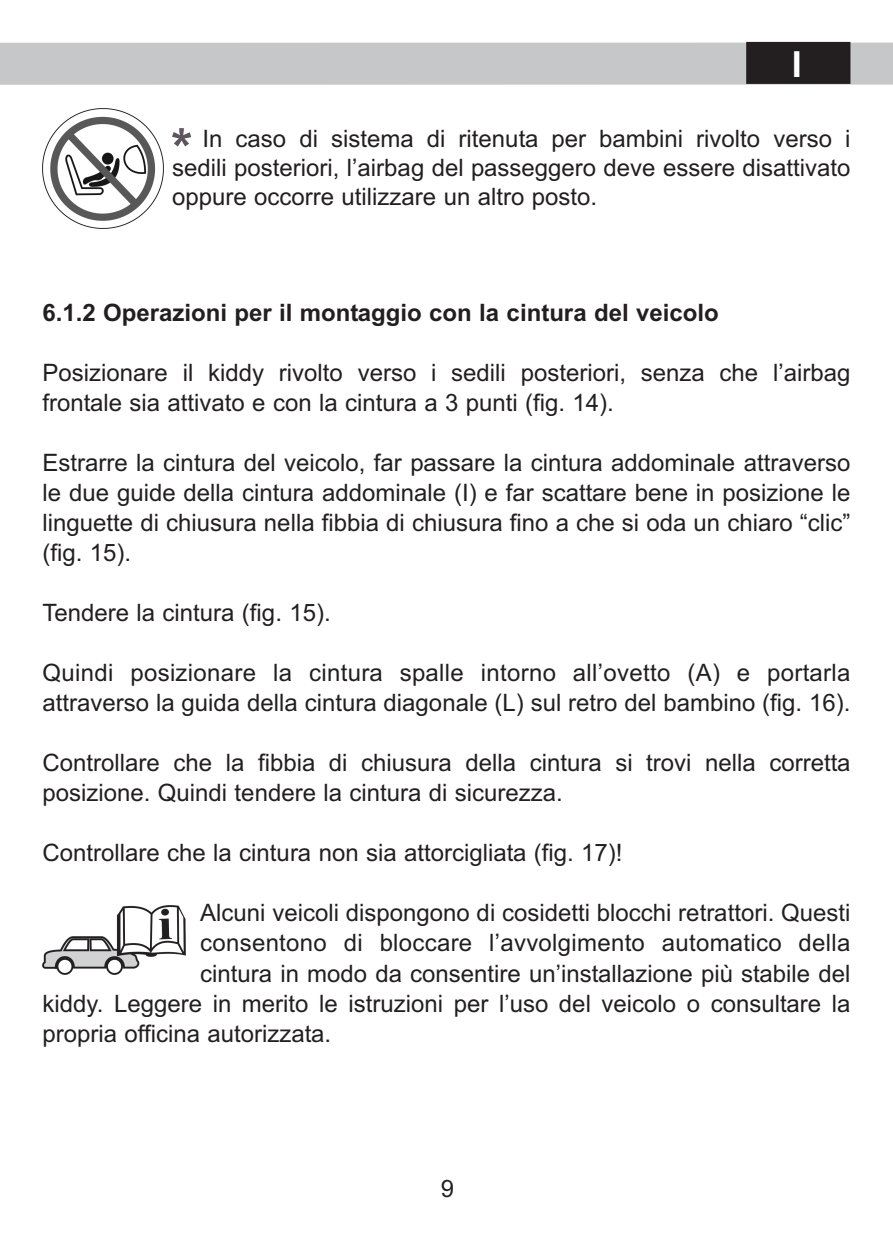
<style>
.page{position:relative;width:893px;height:1259px;background:#fff}
.page>*{position:absolute;margin:0;border:0;box-sizing:border-box;transform-origin:0 0}
.t1{font:700 54px "Arial";color:#5f555e}
.t2{font:700 36px "Arial";color:#fff}
.t3{font:24px/30px "Arial";color:#231f20}
.t4{font:700 24px "Arial";color:#231f20}
</style>
<div class="page">
<div style="left:0;top:43px;width:893px;height:42px;background:#c6c7c9"></div>
<div style="left:746px;top:42px;width:104px;height:42px;background:#231f20"></div>
<img style="left:43px;top:108px;width:120px;height:121px">
<img style="left:43px;top:905px;width:142px;height:69px">
<h2 class="t2" style="left:792px;top:43px;width:12px">I</h2>
<h1 class="t1" style="left:171px;top:117px;width:23px">*</h1>
<p class="t3" style="left:172px;top:125px;width:680px;line-height:28.8px;text-align:justify;text-indent:30px">In caso di sistema di ritenuta per bambini rivolto verso i sedili posteriori, l’airbag del passeggero deve essere disattivato oppure occorre utilizzare un altro posto.</p>
<p class="t4" style="left:43px;top:299px;width:678px">6.1.2 Operazioni per il montaggio con la cintura del veicolo</p>
<p class="t3" style="left:43px;top:358px;width:809px">Posizionare il kiddy rivolto verso i sedili posteriori, senza che l’airbag frontale sia attivato e con la cintura a 3 punti (fig. 14).</p>
<p class="t3" style="left:43px;top:448px;width:809px;text-align:justify">Estrarre la cintura del veicolo, far passare la cintura addominale attraverso le due guide della cintura addominale (I) e far scattare bene in posizione le linguette di chiusura nella fibbia di chiusura fino a che si oda un chiaro “clic” (fig. 15).</p>
<p class="t3" style="left:43px;top:598px;width:290px">Tendere la cintura (fig. 15).</p>
<p class="t3" style="left:43px;top:658px;width:809px">Quindi posizionare la cintura spalle intorno all’ovetto (A) e portarla attraverso la guida della cintura diagonale (L) sul retro del bambino (fig. 16).</p>
<p class="t3" style="left:43px;top:748px;width:809px">Controllare che la fibbia di chiusura della cintura si trovi nella corretta posizione. Quindi tendere la cintura di sicurezza.</p>
<p class="t3" style="left:43px;top:838px;width:581px">Controllare che la cintura non sia attorcigliata (fig. 17)!</p>
<p class="t3" style="left:200px;top:898px;width:652px">Alcuni veicoli dispongono di cosidetti blocchi retrattori. Questi</p>
<p class="t3" style="left:200px;top:928px;width:652px">consentono di bloccare l’avvolgimento automatico della</p>
<p class="t3" style="left:200px;top:958px;width:652px">cintura in modo da consentire un’installazione più stabile del</p>
<p class="t3" style="left:43px;top:988px;width:809px">kiddy. Leggere in merito le istruzioni per l’uso del veicolo o consultare la</p>
<p class="t3" style="left:43px;top:1018px;width:290px">propria officina autorizzata.</p>
<p class="t3" style="left:441px;top:1173px;width:15px">9</p>
</div>
